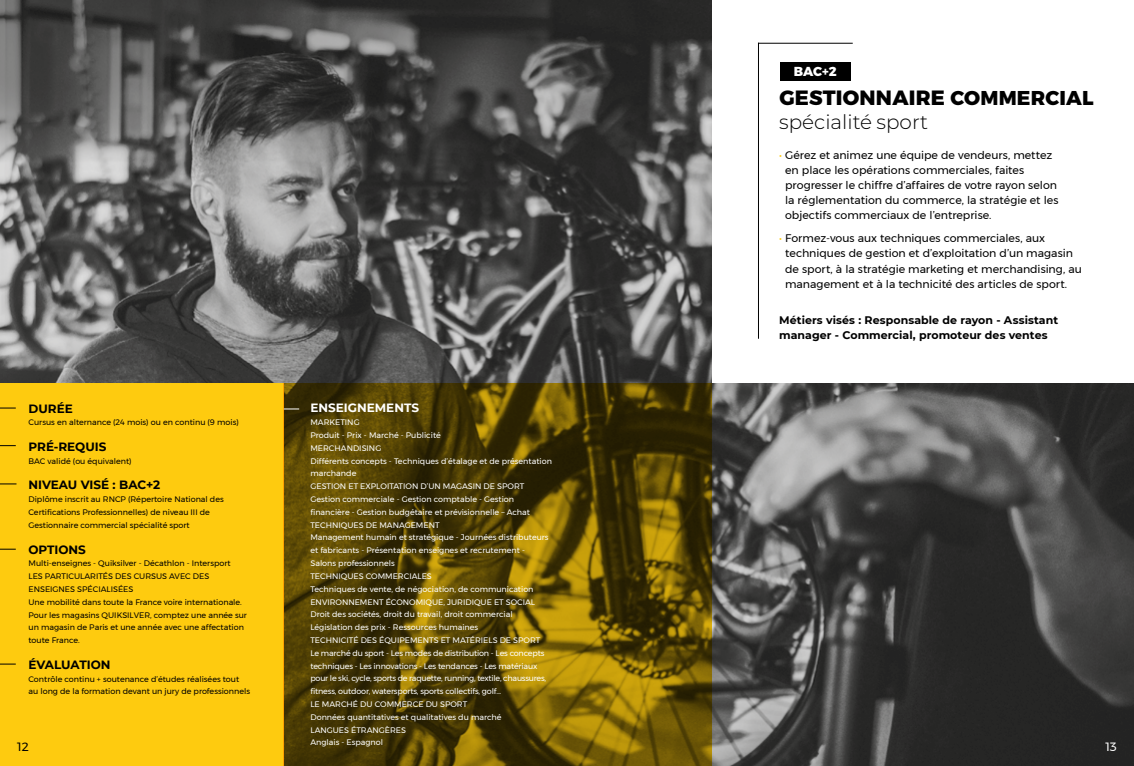
<style>
.page{position:relative;width:1134px;height:766px;background:#fff}
.page>*{position:absolute;margin:0;border:0;box-sizing:border-box;transform-origin:0 0}
.t1{font:800 20.6px "Montserrat";letter-spacing:.01em;color:#000}
.t2{font:300 20px "Montserrat";color:#000}
.t3{font:800 13px "Montserrat";color:#fff}
.t4{font:700 12px "Montserrat";color:#000}
.t5{font:700 12px "Montserrat";color:#fff}
.t6{font:12px "Montserrat";color:#000}
.t7{font:12px "Montserrat";color:#fff}
.t8{font:11px/15px "Montserrat";color:#000}
.t9{font:700 11px/15px "Montserrat";letter-spacing:.005em;color:#000}
.t10{font:8px/12.8px "Montserrat";color:#fff}
.t11{font:8px/12.8px "Montserrat";color:#000}
.s1{font-size:20px}
.s2{color:#fecb0f}
</style>
<div class="page">
<img style="left:0;top:0;width:1134px;height:765px">
<div style="left:0;top:383px;width:283px;height:382px;background:#fecb0f"></div>
<svg style="left:284px;top:383px;width:428px;height:382px;background:#5b4804"></svg>
<svg style="left:0;top:407px;width:16px;height:1px"></svg>
<svg style="left:0;top:445px;width:16px;height:1px"></svg>
<svg style="left:0;top:483px;width:17px;height:1px"></svg>
<svg style="left:0;top:548px;width:16px;height:1px"></svg>
<svg style="left:0;top:663px;width:16px;height:1px"></svg>
<svg style="left:284px;top:408px;width:15px;height:1px"></svg>
<div style="left:712px;top:0;width:422px;height:383px;background:#fff"></div>
<hr style="left:758px;top:43px;width:1px;height:295px;background:#000">
<hr style="left:758px;top:43px;width:95px;height:1px;background:#000">
<div style="left:780px;top:62px;width:71px;height:18px;background:#000"></div>
<h3 class="t3" style="left:794px;top:63px;width:44px">BAC+2</h3>
<h1 class="t1" style="left:779px;top:85px;width:316px">GESTIONNAIRE <span class="s1">COMMERCIAL</span></h1>
<h2 class="t2" style="left:779px;top:109px;width:150px">spécialité sport</h2>
<p class="t8" style="left:785px;top:147px;width:275px;text-indent:-6px"><span class="s2">•</span> Gérez et animez une équipe de vendeurs, mettez en place les opérations commerciales, faites progresser le chiffre d’affaires de votre rayon selon la réglementation du commerce, la stratégie et les objectifs commerciaux de l’entreprise.</p>
<h3 class="t8" style="left:785px;top:231px;width:298px;text-indent:-6px"><span class="s2">•</span> Formez-vous aux techniques commerciales, aux techniques de gestion et d’exploitation d’un magasin de sport, à la stratégie marketing et merchandising, au management et à la technicité des articles de sport.</h3>
<h3 class="t9" style="left:779px;top:312px;width:280px">Métiers visés : Responsable de rayon - Assistant manager - Commercial, promoteur des ventes</h3>
<h3 class="t4" style="left:29px;top:399px;width:46px">DURÉE</h3>
<p class="t11" style="left:29px;top:416px;width:212px">Cursus en alternance (24 mois) ou en continu (9 mois)</p>
<h3 class="t4" style="left:29px;top:438px;width:79px">PRÉ-REQUIS</h3>
<p class="t11" style="left:29px;top:454px;width:105px">BAC validé (ou équivalent)</p>
<h3 class="t4" style="left:29px;top:476px;width:133px">NIVEAU VISÉ : BAC+2</h3>
<p class="t11" style="left:29px;top:493px;width:197px">Diplôme inscrit au RNCP (Répertoire National des<br>Certifications Professionnelles) de niveau III de<br>Gestionnaire commercial spécialité sport</p>
<h3 class="t4" style="left:29px;top:540px;width:59px">OPTIONS</h3>
<p class="t11" style="left:29px;top:557px;width:220px">Multi-enseignes - Quiksilver - Décathlon - Intersport<br>LES PARTICULARITÉS DES CURSUS AVEC DES ENSEIGNES SPÉCIALISÉES<br>Une mobilité dans toute la France voire internationale.<br>Pour les magasins QUIKSILVER, comptez une année sur un magasin de Paris et une année avec une affectation toute France.</p>
<h3 class="t4" style="left:29px;top:655px;width:83px">ÉVALUATION</h3>
<p class="t11" style="left:29px;top:672px;width:223px">Contrôle continu + soutenance d’études réalisées tout au long de la formation devant un jury de professionnels</p>
<h3 class="t5" style="left:310px;top:399px;width:110px">ENSEIGNEMENTS</h3>
<p class="t10" style="left:310px;top:415px;width:243px">MARKETING<br>Produit - Prix - Marché - Publicité<br>MERCHANDISING<br>Différents concepts - Techniques d’étalage et de présentation marchande<br>GESTION ET EXPLOITATION D’UN MAGASIN DE SPORT Gestion commerciale - Gestion comptable - Gestion financière - Gestion budgétaire et prévisionnelle – Achat TECHNIQUES DE MANAGEMENT<br>Management humain et stratégique - Journées distributeurs et fabricants - Présentation enseignes et recrutement - Salons professionnels<br>TECHNIQUES COMMERCIALES<br>Techniques de vente, de négociation, de communication ENVIRONNEMENT ÉCONOMIQUE, JURIDIQUE ET SOCIAL Droit des sociétés, droit du travail, droit commercial Législation des prix - Ressources humaines<br>TECHNICITÉ DES ÉQUIPEMENTS ET MATÉRIELS DE SPORT<br>Le marché du sport - Les modes de distribution - Les concepts techniques - Les innovations - Les tendances - Les matériaux pour le ski, cycle, sports de raquette, running, textile, chaussures, fitness, outdoor, watersports, sports collectifs, golf...<br>LE MARCHÉ DU COMMERCE DU SPORT<br>Données quantitatives et qualitatives du marché<br>LANGUES ÉTRANGÈRES<br>Anglais - Espagnol</p>
<h3 class="t6" style="left:17px;top:737px;width:13px">12</h3>
<h3 class="t7" style="left:1105px;top:737px;width:13px">13</h3>
</div>
